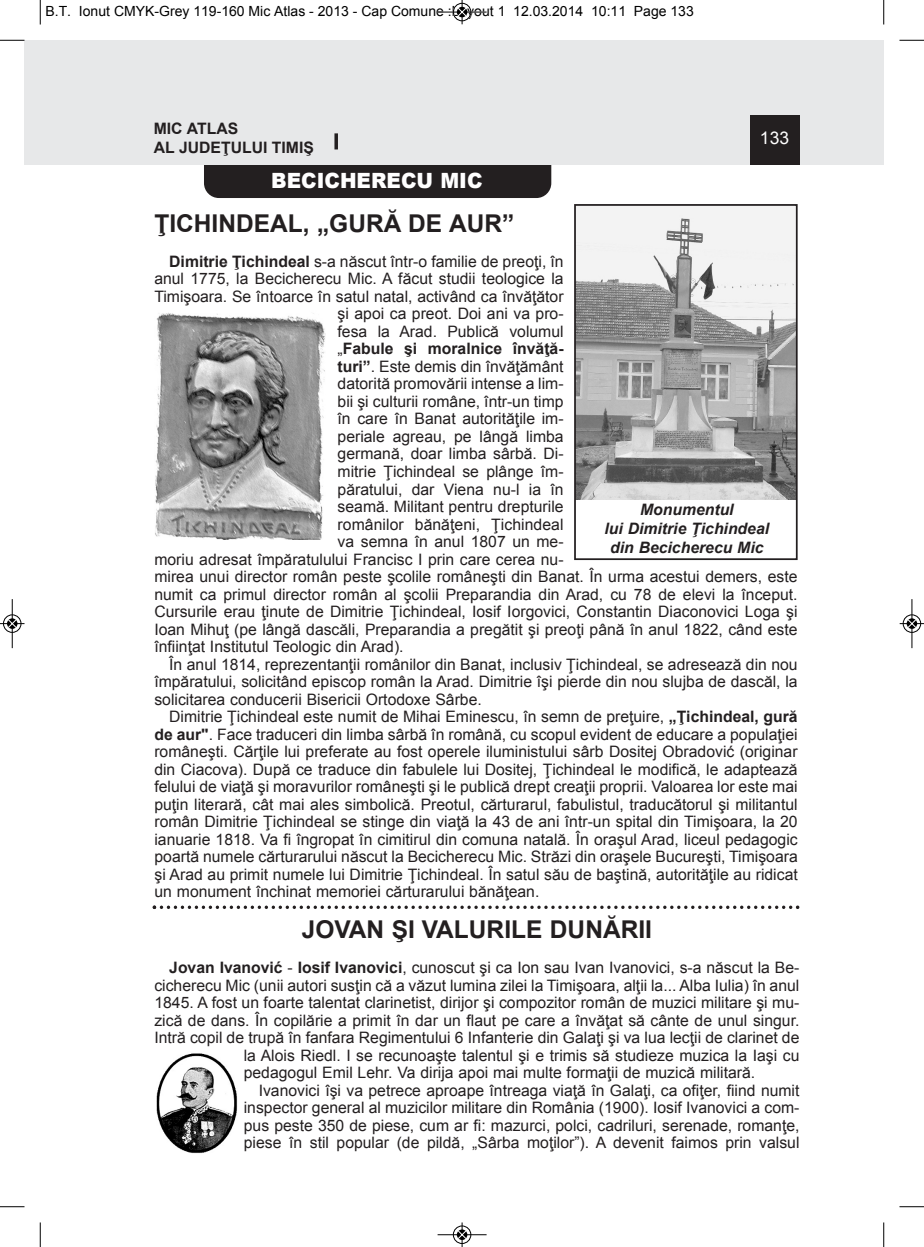
<style>
.page{position:relative;width:924px;height:1247px;background:#fff}
.page>*{position:absolute;margin:0;border:0;box-sizing:border-box;transform-origin:0 0}
.t1{font:700 24.5px "Arial";color:#231f20}
.t2{font:900 21px "Arial";color:#fff;scale:.95 1}
.t3{font:17.5px "Arial";color:#fff}
.t4{font:15.75px "Arial";color:#231f20}
.t5{font:700 15.75px/18.9px "Arial";color:#231f20}
.t6{font:italic 700 15.75px/18.9px "Arial";color:#231f20;text-align:center}
.t7{font:14px "Arial";color:#000}
.s1{font-weight:700}
.s2{font-weight:400}
</style>
<div class="page">
<div style="left:204px;top:135px;width:347px;height:63px;background:#231f20;border-radius:15px"></div>
<div style="left:40px;top:40px;width:844px;height:124px;background:#e7e8e9"></div>
<div style="left:750px;top:115px;width:49px;height:49px;background:#231f20"></div>
<svg style="left:334px;top:133px;width:4px;height:16px"></svg>
<div style="left:24px;top:40px;width:16px;height:124px;background:#e7e8e9"></div>
<img style="left:155px;top:312px;width:170px;height:227px">
<img style="left:577px;top:207px;width:217px;height:293px">
<div style="left:574px;top:204px;width:223px;height:356px;border:2px solid #231f20"></div>
<svg style="left:153px;top:905px;width:646px;height:4px"></svg>
<img style="left:156px;top:1053px;width:82px;height:100px">
<svg style="left:40px;top:0;width:1px;height:24px"></svg>
<svg style="left:0;top:40px;width:24px;height:1px"></svg>
<svg style="left:883px;top:0;width:1px;height:24px"></svg>
<svg style="left:899px;top:40px;width:25px;height:1px"></svg>
<svg style="left:40px;top:1222px;width:1px;height:24px"></svg>
<svg style="left:0;top:1206px;width:24px;height:1px"></svg>
<svg style="left:883px;top:1222px;width:1px;height:24px"></svg>
<svg style="left:899px;top:1206px;width:25px;height:1px"></svg>
<hr style="left:438px;top:12px;width:48px;height:1px;background:#000">
<div style="left:453px;top:3px;width:18px;height:18px;border:1px solid #000;border-radius:50%"></div>
<svg style="left:458px;top:0;width:8px;height:24px"></svg>
<hr style="left:438px;top:1234px;width:48px;height:1px;background:#000">
<div style="left:453px;top:1225px;width:18px;height:18px;border:1px solid #000;border-radius:50%"></div>
<svg style="left:458px;top:1222px;width:8px;height:24px"></svg>
<div style="left:3px;top:614px;width:19px;height:19px;border:1px solid #fff;border-radius:50%"></div>
<hr style="left:12px;top:599px;width:1px;height:49px;background:#000">
<div style="left:3px;top:614px;width:18px;height:18px;border:1px solid #000;border-radius:50%"></div>
<svg style="left:0;top:619px;width:24px;height:9px"></svg>
<div style="left:902px;top:614px;width:19px;height:19px;border:1px solid #fff;border-radius:50%"></div>
<hr style="left:911px;top:599px;width:1px;height:49px;background:#000">
<div style="left:903px;top:614px;width:18px;height:18px;border:1px solid #000;border-radius:50%"></div>
<svg style="left:900px;top:619px;width:24px;height:9px"></svg>
<p class="t7" style="left:46px;top:3px;width:650px">B.T. Ionut CMYK-Grey 119-160 Mic Atlas - 2013 - Cap Comune :Layout 1 12.03.2014 10:11 Page 133</p>
<p class="t5" style="left:154px;top:119px;width:162px">MIC ATLAS<br>AL JUDEŢULUI TIMIŞ</p>
<h2 class="t2" style="left:271px;top:165px;width:224px">BECICHERECU MIC</h2>
<p class="t3" style="left:760px;top:128px;width:31px">133</p>
<h1 class="t1" style="left:154px;top:210px;width:362px">ŢICHINDEAL, „GURĂ DE AUR”</h1>
<p class="t4" style="left:169px;top:252px;width:396px"><span class="s1">Dimitrie Ţichindeal</span> s-a născut într-o familie de preoţi, în</p>
<p class="t4" style="left:154px;top:270px;width:411px">anul 1775, la Becicherecu Mic. A făcut studii teologice la</p>
<p class="t4" style="left:154px;top:287px;width:411px">Timişoara. Se întoarce în satul natal, activând ca învăţător</p>
<p class="t4" style="left:338px;top:305px;width:227px">şi apoi ca preot. Doi ani va pro-</p>
<p class="t4" style="left:338px;top:322px;width:227px">fesa la Arad. Publică volumul</p>
<p class="t5" style="left:338px;top:339px;width:227px"><span class="s2">„</span>Fabule şi moralnice învăţă-</p>
<p class="t4" style="left:338px;top:357px;width:227px"><span class="s1">turi”</span>. Este demis din învăţământ</p>
<p class="t4" style="left:338px;top:375px;width:227px">datorită promovării intense a lim-</p>
<p class="t4" style="left:338px;top:392px;width:227px">bii şi culturii române, într-un timp</p>
<p class="t4" style="left:338px;top:410px;width:227px">în care în Banat autorităţile im-</p>
<p class="t4" style="left:338px;top:427px;width:227px">periale agreau, pe lângă limba</p>
<p class="t4" style="left:338px;top:445px;width:227px">germană, doar limba sârbă. Di-</p>
<p class="t4" style="left:338px;top:462px;width:227px">mitrie Ţichindeal se plânge îm-</p>
<p class="t4" style="left:338px;top:480px;width:227px">păratului, dar Viena nu-l ia în</p>
<p class="t4" style="left:338px;top:497px;width:227px">seamă. Militant pentru drepturile</p>
<p class="t4" style="left:338px;top:515px;width:227px">românilor bănăţeni, Ţichindeal</p>
<p class="t4" style="left:338px;top:532px;width:227px">va semna în anul 1807 un me-</p>
<p class="t4" style="left:154px;top:550px;width:411px">moriu adresat împăratulului Francisc I prin care cerea nu-</p>
<p class="t4" style="left:154px;top:567px;width:645px">mirea unui director român peste şcolile româneşti din Banat. În urma acestui demers, este</p>
<p class="t4" style="left:154px;top:585px;width:645px">numit ca primul director român al şcolii Preparandia din Arad, cu 78 de elevi la început.</p>
<p class="t4" style="left:154px;top:602px;width:645px">Cursurile erau ţinute de Dimitrie Ţichindeal, Iosif Iorgovici, Constantin Diaconovici Loga şi</p>
<p class="t4" style="left:154px;top:620px;width:645px">Ioan Mihuţ (pe lângă dascăli, Preparandia a pregătit şi preoţi până în anul 1822, când este</p>
<p class="t4" style="left:154px;top:637px;width:251px">înfiinţat Institutul Teologic din Arad).</p>
<p class="t4" style="left:169px;top:655px;width:630px">În anul 1814, reprezentanţii românilor din Banat, inclusiv Ţichindeal, se adresează din nou</p>
<p class="t4" style="left:154px;top:672px;width:645px">împăratului, solicitând episcop român la Arad. Dimitrie îşi pierde din nou slujba de dascăl, la</p>
<p class="t4" style="left:154px;top:690px;width:329px">solicitarea conducerii Bisericii Ortodoxe Sârbe.</p>
<p class="t4" style="left:169px;top:707px;width:630px">Dimitrie Ţichindeal este numit de Mihai Eminescu, în semn de preţuire, <span class="s1">„Ţichindeal, gură</span></p>
<p class="t4" style="left:154px;top:725px;width:645px"><span class="s1">de aur"</span>. Face traduceri din limba sârbă în română, cu scopul evident de educare a populaţiei</p>
<p class="t4" style="left:154px;top:742px;width:645px">româneşti. Cărţile lui preferate au fost operele iluministului sârb Dositej Obradović (originar</p>
<p class="t4" style="left:154px;top:760px;width:645px">din Ciacova). După ce traduce din fabulele lui Dositej, Ţichindeal le modifică, le adaptează</p>
<p class="t4" style="left:154px;top:777px;width:645px">felului de viaţă şi moravurilor româneşti şi le publică drept creaţii proprii. Valoarea lor este mai</p>
<p class="t4" style="left:154px;top:795px;width:645px">puţin literară, cât mai ales simbolică. Preotul, cărturarul, fabulistul, traducătorul şi militantul</p>
<p class="t4" style="left:154px;top:812px;width:645px">român Dimitrie Ţichindeal se stinge din viaţă la 43 de ani într-un spital din Timişoara, la 20</p>
<p class="t4" style="left:154px;top:830px;width:645px">ianuarie 1818. Va fi îngropat în cimitirul din comuna natală. În oraşul Arad, liceul pedagogic</p>
<p class="t4" style="left:154px;top:847px;width:645px">poartă numele cărturarului născut la Becicherecu Mic. Străzi din oraşele Bucureşti, Timişoara</p>
<p class="t4" style="left:154px;top:865px;width:645px">şi Arad au primit numele lui Dimitrie Ţichindeal. În satul său de baştină, autorităţile au ridicat</p>
<p class="t4" style="left:155px;top:882px;width:386px">un monument închinat memoriei cărturarului bănăţean.</p>
<p class="t6" style="left:604px;top:500px;width:166px">Monumentul<br>lui Dimitrie Ţichindeal din Becicherecu Mic</p>
<h1 class="t1" style="left:302px;top:915px;width:352px">JOVAN ŞI VALURILE DUNĂRII</h1>
<p class="t4" style="left:169px;top:958px;width:632px"><span class="s1">Jovan Ivanović</span> - <span class="s1">Iosif Ivanovici</span>, cunoscut şi ca Ion sau Ivan Ivanovici, s-a născut la Be-</p>
<p class="t4" style="left:154px;top:976px;width:646px">cicherecu Mic (unii autori susţin că a văzut lumina zilei la Timişoara, alţii la... Alba Iulia) în anul</p>
<p class="t4" style="left:154px;top:993px;width:646px">1845. A fost un foarte talentat clarinetist, dirijor şi compozitor român de muzici militare şi mu-</p>
<p class="t4" style="left:154px;top:1011px;width:646px">zică de dans. În copilărie a primit în dar un flaut pe care a învăţat să cânte de unul singur.</p>
<p class="t4" style="left:154px;top:1028px;width:646px">Intră copil de trupă în fanfara Regimentului 6 Infanterie din Galaţi şi va lua lecţii de clarinet de</p>
<p class="t4" style="left:244px;top:1046px;width:557px">la Alois Riedl. I se recunoaşte talentul şi e trimis să studieze muzica la Iaşi cu</p>
<p class="t4" style="left:244px;top:1063px;width:513px">pedagogul Emil Lehr. Va dirija apoi mai multe formaţii de muzică militară.</p>
<p class="t4" style="left:259px;top:1081px;width:542px">Ivanovici îşi va petrece aproape întreaga viaţă în Galaţi, ca ofiţer, fiind numit</p>
<p class="t4" style="left:244px;top:1098px;width:557px">inspector general al muzicilor militare din România (1900). Iosif Ivanovici a com-</p>
<p class="t4" style="left:244px;top:1116px;width:557px">pus peste 350 de piese, cum ar fi: mazurci, polci, cadriluri, serenade, romanţe,</p>
<p class="t4" style="left:244px;top:1133px;width:557px">piese în stil popular (de pildă, „Sârba moţilor”). A devenit faimos prin valsul</p>
</div>
